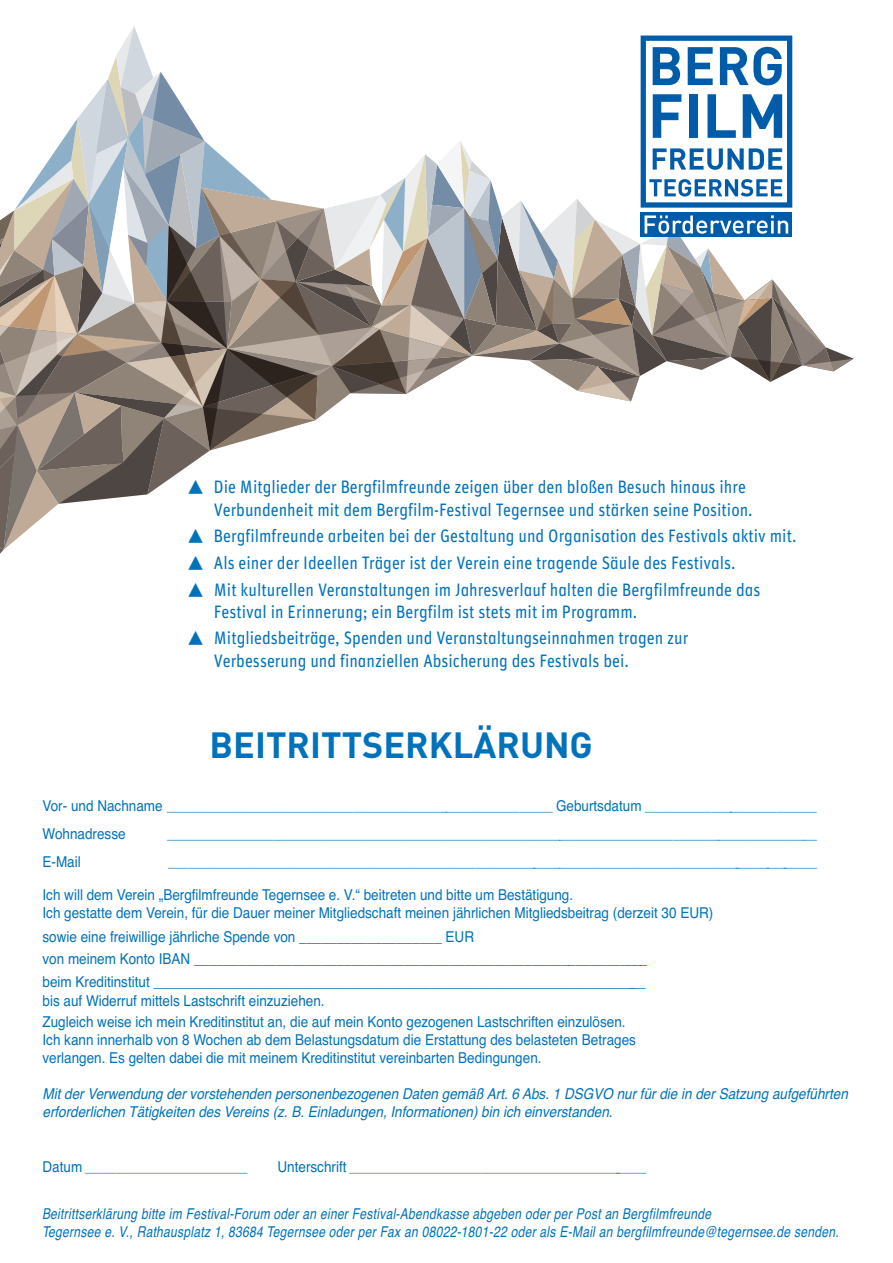
<style>
.page{position:relative;width:893px;height:1263px;background:#fff}
.page>*{position:absolute;margin:0;border:0;box-sizing:border-box;transform-origin:0 0}
.t1{font:700 36px "DIN";color:#0072bc}
.t2{font:18px/22.4px "Unit Regular Alternate";color:#0072bc;scale:.9 1}
.t3{font:15px/18px "Helvetica";color:#0072bc;scale:.9 1}
.t4{font:italic 15px/18px "Helvetica";letter-spacing:.025em;color:#0072bc;scale:.8 1}
.t5{font:italic 15px/18px "Helvetica";color:#0072bc;scale:.9 1}
.t6{font:12px "Helvetica";color:#0072bc}
.t7{font:12px "Helvetica";color:#0072bc;scale:.9 1}
.s1{font-size:15px}
</style>
<div class="page">
<svg style="left:0;top:26px;width:854px;height:528px"></svg>
<p class="t2" style="left:214px;top:478px;width:600px;text-indent:-26px">▲ Die Mitglieder der Bergfilmfreunde zeigen über den bloßen Besuch hinaus ihre<br>Verbundenheit mit dem Bergfilm-Festival Tegernsee und stärken seine Position.</p>
<p class="t2" style="left:188px;top:527px;width:677px">▲ Bergfilmfreunde arbeiten bei der Gestaltung und Organisation des Festivals aktiv mit.</p>
<p class="t2" style="left:188px;top:553px;width:609px">▲ Als einer der Ideellen Träger ist der Verein eine tragende Säule des Festivals.</p>
<p class="t2" style="left:214px;top:580px;width:609px;text-indent:-26px">▲ Mit kulturellen Veranstaltungen im Jahresverlauf halten die Bergfilmfreunde das<br>Festival in Erinnerung; ein Bergfilm ist stets mit im Programm.</p>
<p class="t2" style="left:214px;top:629px;width:529px;text-indent:-26px">▲ Mitgliedsbeiträge, Spenden und Veranstaltungseinnahmen tragen zur<br>Verbesserung und finanziellen Absicherung des Festivals bei.</p>
<h1 class="t1" style="left:210px;top:733px;width:385px">BEITRITTSERKLÄRUNG</h1>
<p class="t6" style="left:43px;top:799px;width:776px"><span class="s1">Vor- und Nachname</span> __________________________________________________________ <span class="s1">Geburtsdatum</span> __________________________</p>
<p class="t3" style="left:43px;top:825px;width:94px">Wohnadresse</p>
<p class="t6" style="left:167px;top:828px;width:651px">__________________________________________________________________________________________________</p>
<p class="t3" style="left:43px;top:853px;width:44px">E-Mail</p>
<p class="t6" style="left:168px;top:856px;width:650px">___________________________________________________________________________________________________</p>
<p class="t3" style="left:43px;top:886px;width:747px">Ich will dem Verein „Bergfilmfreunde Tegernsee e. V.“ beitreten und bitte um Bestätigung.<br>Ich gestatte dem Verein, für die Dauer meiner Mitgliedschaft meinen jährlichen Mitgliedsbeitrag (derzeit 30 EUR)</p>
<p class="t3" style="left:43px;top:925px;width:673px;line-height:22.5px">sowie eine freiwillige jährliche Spende von ___________________ EUR<br>von meinem Konto IBAN _____________________________________________________________ beim Kreditinstitut __________________________________________________________________</p>
<p class="t3" style="left:43px;top:991px;width:649px;line-height:21px">bis auf Widerruf mittels Lastschrift einzuziehen.<br>Zugleich weise ich mein Kreditinstitut an, die auf mein Konto gezogenen Lastschriften einzulösen.</p>
<p class="t3" style="left:43px;top:1031px;width:661px">Ich kann innerhalb von 8 Wochen ab dem Belastungsdatum die Erstattung des belasteten Betrages verlangen. Es gelten dabei die mit meinem Kreditinstitut vereinbarten Bedingungen.</p>
<p class="t5" style="left:42px;top:1085px;width:896px">Mit der Verwendung der vorstehenden personenbezogenen Daten gemäß Art. 6 Abs. 1 DSGVO nur für die in der Satzung aufgeführten erforderlichen Tätigkeiten des Vereins (z. B. Einladungen, Informationen) bin ich einverstanden.</p>
<p class="t7" style="left:42px;top:1161px;width:229px"><span class="s1">Datum</span> ___________________________</p>
<p class="t7" style="left:277px;top:1161px;width:412px"><span class="s1">Unterschrift</span> __________________________________________________</p>
<p class="t4" style="left:42px;top:1205px;width:997px">Beitrittserklärung bitte im Festival-Forum oder an einer Festival-Abendkasse abgeben oder per Post an Bergfilmfreunde<br>Tegernsee e. V., Rathausplatz 1, 83684 Tegernsee oder per Fax an 08022-1801-22 oder als E-Mail an bergfilmfreunde@tegernsee.de senden.</p>
</div>
